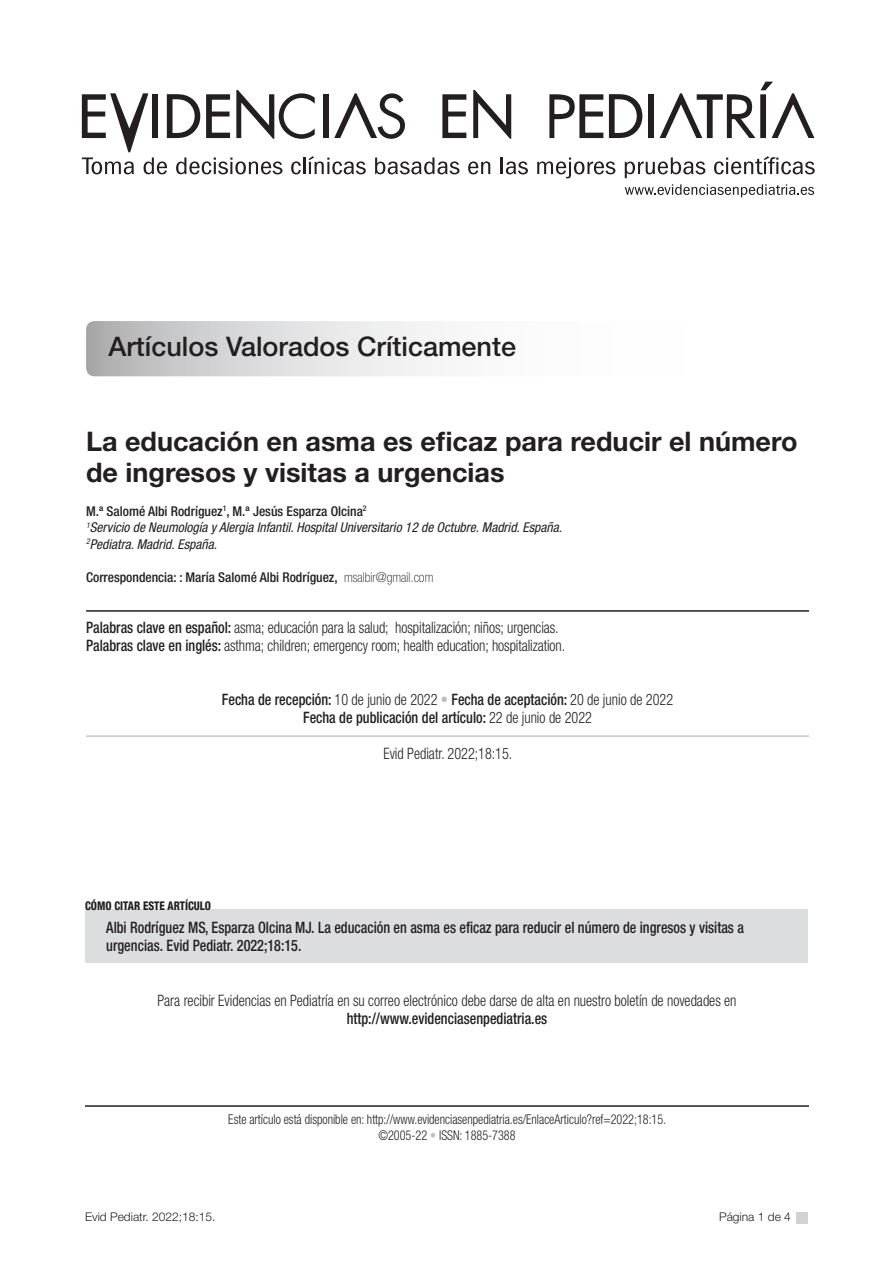
<style>
.page{position:relative;width:893px;height:1263px;background:#fff}
.page>*{position:absolute;margin:0;border:0;box-sizing:border-box;transform-origin:0 0}
.t1{font:700 27px/31.5px "Helvetica Neue LT Std";color:#231f20}
.t2{font:500 27px "Helvetica Neue";color:#231f20}
.t3{font:300 condensed 15.75px "Helvetica Neue LT Std";letter-spacing:-.005em;color:#231f20;scale:.9 1}
.t4{font:500 condensed 15.75px/18px "Helvetica Neue LT Std";color:#231f20;scale:.9 1}
.t5{font:300 condensed 13.5px/16.5px "Helvetica Neue LT Std";color:#231f20;text-align:center;scale:.9 1}
.t6{font:italic condensed 13.5px "Helvetica Neue LT Std";color:#231f20}
.t7{font:500 condensed 13.5px "Helvetica Neue LT Std";color:#231f20}
.t8{font:300 12px "Helvetica Neue";color:#231f20}
.t9{font:800 condensed 12px "Helvetica Neue LT Std";color:#231f20;scale:.9 1}
.s1{font-weight:100}
.s2{font-weight:500}
.s3{font-weight:300}
.s4{font-weight:300;color:#bcbdc0}
.s5{color:#bcbdc0}
</style>
<div class="page">
<div style="left:797px;top:1212px;width:11px;height:11px;background:#d1d2d4"></div>
<svg style="left:537px;top:158px;width:78px;height:20px"></svg>
<svg style="left:625px;top:157px;width:80px;height:21px"></svg>
<svg style="left:714px;top:156px;width:101px;height:18px"></svg>
<svg style="left:625px;top:184px;width:189px;height:13px"></svg>
<svg style="left:549px;top:94px;width:54px;height:44px"></svg>
<div style="left:648px;top:94px;width:6px;height:44px;background:#231f20"></div>
<svg style="left:609px;top:94px;width:33px;height:44px"></svg>
<svg style="left:660px;top:82px;width:154px;height:56px"></svg>
<svg style="left:82px;top:90px;width:446px;height:84px"></svg>
<svg style="left:86px;top:321px;width:723px;height:55px"></svg>
<hr style="left:86px;top:610px;width:723px;height:2px;background:#231f20">
<hr style="left:86px;top:736px;width:723px;height:1px;background:#a8a9ad">
<div style="left:85px;top:909px;width:723px;height:54px;background:#dcdddf"></div>
<hr style="left:85px;top:1105px;width:724px;height:2px;background:#231f20">
<p class="t2" style="left:108px;top:330px;width:409px">Artículos Valorados Críticamente</p>
<p class="t1" style="left:86px;top:425px;width:713px">La educación en asma es eficaz para reducir el número de ingresos y visitas a urgencias</p>
<p class="t7" style="left:86px;top:503px;width:282px">M.ª Salomé Albi Rodríguez<sup>1</sup>, M.ª Jesús Esparza Olcina<sup>2</sup></p>
<p class="t6" style="left:86px;top:520px;width:477px"><sup>1</sup>Servicio de Neumología y Alergia Infantil. Hospital Universitario 12 de Octubre. Madrid. España.</p>
<p class="t6" style="left:86px;top:536px;width:132px"><sup>2</sup>Pediatra. Madrid. España.</p>
<p class="t7" style="left:86px;top:569px;width:349px">Correspondencia: : María Salomé Albi Rodríguez, <span class="s1">msalbir@gmail.com</span></p>
<p class="t3" style="left:86px;top:618px;width:527px"><span class="s2">Palabras clave en español:</span> asma; educación para la salud; hospitalización; niños; urgencias.</p>
<p class="t3" style="left:86px;top:636px;width:534px"><span class="s2">Palabras clave en inglés:</span> asthma; children; emergency room; health education; hospitalization.</p>
<p class="t4" style="left:222px;top:690px;width:503px">Fecha de recepción: <span class="s3">10 de junio de 2022</span> <span class="s4">•</span> Fecha de aceptación: <span class="s3">20 de junio de 2022</span></p>
<p class="t4" style="left:303px;top:708px;width:322px">Fecha de publicación del artículo: <span class="s3">22 de junio de 2022</span></p>
<p class="t3" style="left:383px;top:744px;width:145px">Evid Pediatr. 2022;18:15.</p>
<p class="t9" style="left:85px;top:898px;width:141px">CÓMO CITAR ESTE ARTÍCULO</p>
<p class="t4" style="left:106px;top:918px;width:710px">Albi Rodríguez MS, Esparza Olcina MJ. La educación en asma es eficaz para reducir el número de ingresos y visitas a urgencias. Evid Pediatr. 2022;18:15.</p>
<p class="t3" style="left:157px;top:991px;width:645px">Para recibir Evidencias en Pediatría en su correo electrónico debe darse de alta en nuestro boletín de novedades en</p>
<p class="t4" style="left:347px;top:1009px;width:224px">http://www.evidenciasenpediatria.es</p>
<p class="t5" style="left:228px;top:1111px;width:488px">Este artículo está disponible en: http://www.evidenciasenpediatria.es/EnlaceArticulo?ref=2022;18:15. ©2005-22 <span class="s5">•</span> ISSN: 1885-7388</p>
<p class="t8" style="left:85px;top:1210px;width:132px">Evid Pediatr. 2022;18:15.</p>
<p class="t8" style="left:719px;top:1210px;width:73px">Página 1 de 4</p>
</div>
